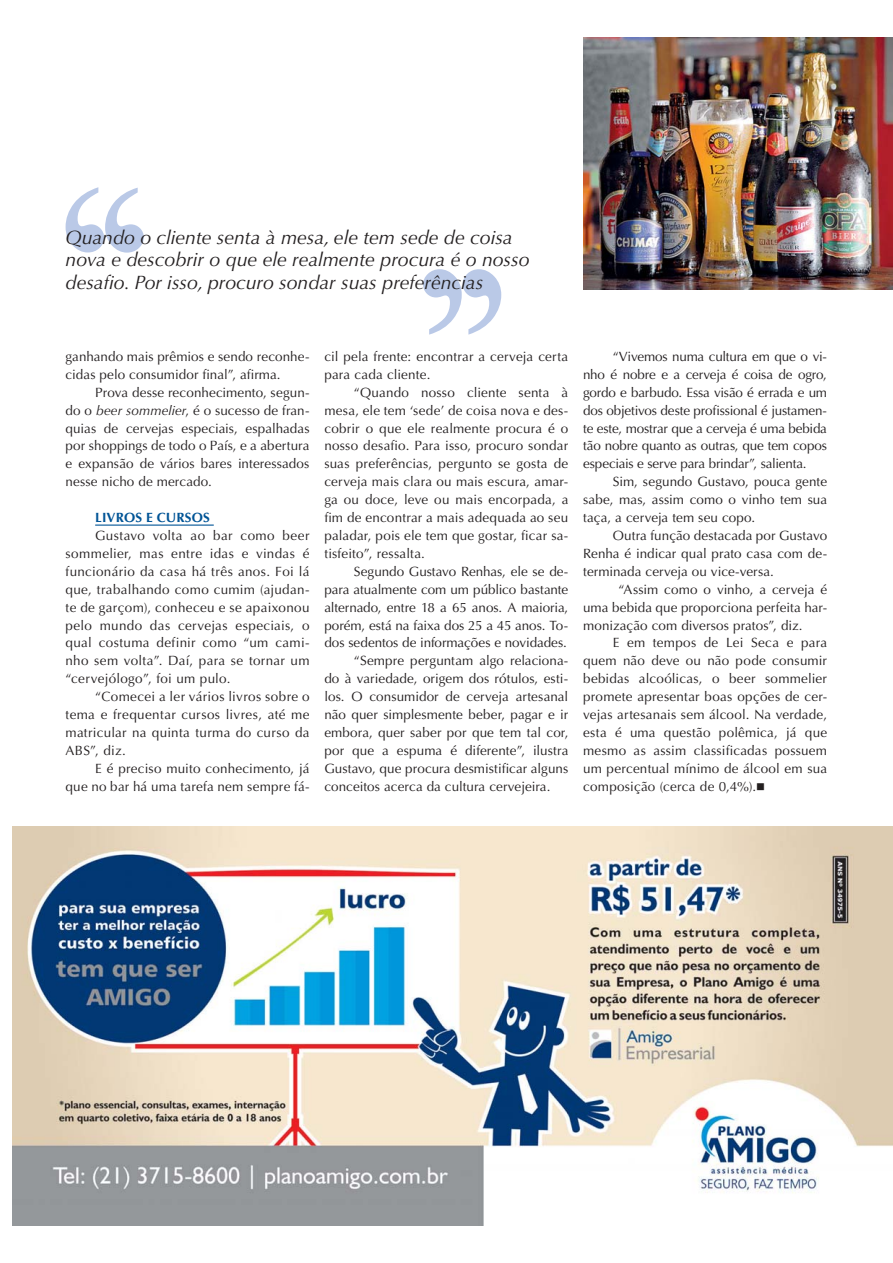
<style>
.page{position:relative;width:893px;height:1263px;background:#fff}
.page>*{position:absolute;margin:0;border:0;box-sizing:border-box;transform-origin:0 0}
.t1{font:italic 19.35px/22.6px "Optima LT Std";color:#231f20}
.t2{font:13.5px/17.9px "Optima LT Std";letter-spacing:.01em;color:#231f20;text-align:justify}
.t3{font:13.5px "Optima LT Std";letter-spacing:-.01em;color:#231f20}
.t4{font:700 13.5px "Optima LT Std";letter-spacing:.01em;color:#005496}
.s1{font-style:italic}
</style>
<div class="page">
<img style="left:583px;top:37px;width:310px;height:252px">
<hr style="left:95px;top:525px;width:119px;height:1px;background:#005496">
<svg style="left:66px;top:187px;width:78px;height:66px"></svg>
<svg style="left:423px;top:269px;width:78px;height:66px"></svg>
<img style="left:13px;top:827px;width:880px;height:399px">
<h1 class="t1" style="left:66px;top:226px;width:465px">Quando o cliente senta à mesa, ele tem sede de coisa nova e descobrir o que ele realmente procura é o nosso desafio. Por isso, procuro sondar suas preferências</h1>
<p class="t2" style="left:66px;top:349px;width:245px">ganhando mais prêmios e sendo reconhe&shy;cidas pelo consumidor final”, afirma.</p>
<p class="t2" style="left:66px;top:385px;width:245px;text-indent:30px">Prova desse reconhecimento, segun&shy;do o <span class="s1">beer sommelier</span>, é o sucesso de fran&shy;quias de cervejas especiais, espalhadas por shoppings de todo o País, e a abertura e expansão de vários bares interessados nesse nicho de mercado.</p>
<p class="t4" style="left:95px;top:510px;width:116px">LIVROS E CURSOS</p>
<p class="t2" style="left:66px;top:528px;width:245px;text-indent:30px">Gustavo volta ao bar como beer sommelier, mas entre idas e vindas é funcionário da casa há três anos. Foi lá que, trabalhando como cumim (ajudan&shy;te de garçom), conheceu e se apaixonou pelo mundo das cervejas especiais, o qual costuma definir como “um cami&shy;nho sem volta”. Daí, para se tornar um “cervejólogo”, foi um pulo.</p>
<p class="t2" style="left:66px;top:689px;width:245px;text-indent:30px">“Comecei a ler vários livros sobre o tema e frequentar cursos livres, até me matricular na quinta turma do curso da ABS”, diz.</p>
<p class="t2" style="left:66px;top:761px;width:245px;text-align:right">E é preciso muito conhecimento, já<br>que no bar há uma tarefa nem sempre fá-</p>
<p class="t2" style="left:324px;top:349px;width:245px">cil pela frente: encontrar a cerveja certa para cada cliente.</p>
<p class="t2" style="left:324px;top:385px;width:245px;text-indent:30px">“Quando nosso cliente senta à mesa, ele tem ‘sede’ de coisa nova e des&shy;cobrir o que ele realmente procura é o nosso desafio. Para isso, procuro sondar suas preferências, pergunto se gosta de cerveja mais clara ou mais escura, amar&shy;ga ou doce, leve ou mais encorpada, a fim de encontrar a mais adequada ao seu paladar, pois ele tem que gostar, ficar sa&shy;tisfeito”, ressalta.</p>
<p class="t2" style="left:354px;top:564px;width:216px">Segundo Gustavo Renhas, ele se de-</p>
<p class="t2" style="left:324px;top:582px;width:245px">para atualmente com um público bastante</p>
<p class="t3" style="left:324px;top:602px;width:245px">alternado, entre 18 a 65 anos. A maioria,</p>
<p class="t2" style="left:324px;top:617px;width:245px">porém, está na faixa dos 25 a 45 anos. To-</p>
<p class="t2" style="left:324px;top:635px;width:244px">dos sedentos de informações e novidades.</p>
<p class="t2" style="left:354px;top:653px;width:216px">“Sempre perguntam algo relaciona-</p>
<p class="t2" style="left:324px;top:671px;width:245px">do à variedade, origem dos rótulos, esti-</p>
<p class="t2" style="left:324px;top:689px;width:245px">los. O consumidor de cerveja artesanal</p>
<p class="t2" style="left:324px;top:707px;width:245px">não quer simplesmente beber, pagar e ir</p>
<p class="t2" style="left:324px;top:725px;width:246px">embora, quer saber por que tem tal cor,</p>
<p class="t2" style="left:324px;top:743px;width:245px">por que a espuma é diferente”, ilustra</p>
<p class="t2" style="left:324px;top:761px;width:245px">Gustavo, que procura desmistificar alguns</p>
<p class="t2" style="left:324px;top:779px;width:228px">conceitos acerca da cultura cervejeira.</p>
<p class="t2" style="left:583px;top:349px;width:245px;text-indent:30px">“Vivemos numa cultura em que o vi&shy;nho é nobre e a cerveja é coisa de ogro, gordo e barbudo. Essa visão é errada e um dos objetivos deste profissional é justamen&shy;te este, mostrar que a cerveja é uma bebida tão nobre quanto as outras, que tem copos especiais e serve para brindar”, salienta.</p>
<p class="t2" style="left:583px;top:474px;width:245px;text-indent:30px">Sim, segundo Gustavo, pouca gente sabe, mas, assim como o vinho tem sua taça, a cerveja tem seu copo.</p>
<p class="t2" style="left:583px;top:528px;width:245px;text-indent:30px">Outra função destacada por Gustavo Renha é indicar qual prato casa com de&shy;terminada cerveja ou vice-versa.</p>
<p class="t2" style="left:583px;top:582px;width:245px;text-indent:35px">“Assim como o vinho, a cerveja é uma bebida que proporciona perfeita har&shy;monização com diversos pratos”, diz.</p>
<p class="t2" style="left:583px;top:635px;width:245px;text-indent:30px">E em tempos de Lei Seca e para quem não deve ou não pode consumir bebidas alcoólicas, o beer sommelier promete apresentar boas opções de cer&shy;vejas artesanais sem álcool. Na verdade, esta é uma questão polêmica, já que mesmo as assim classificadas possuem um percentual mínimo de álcool em sua composição (cerca de 0,4%).</p>
</div>
